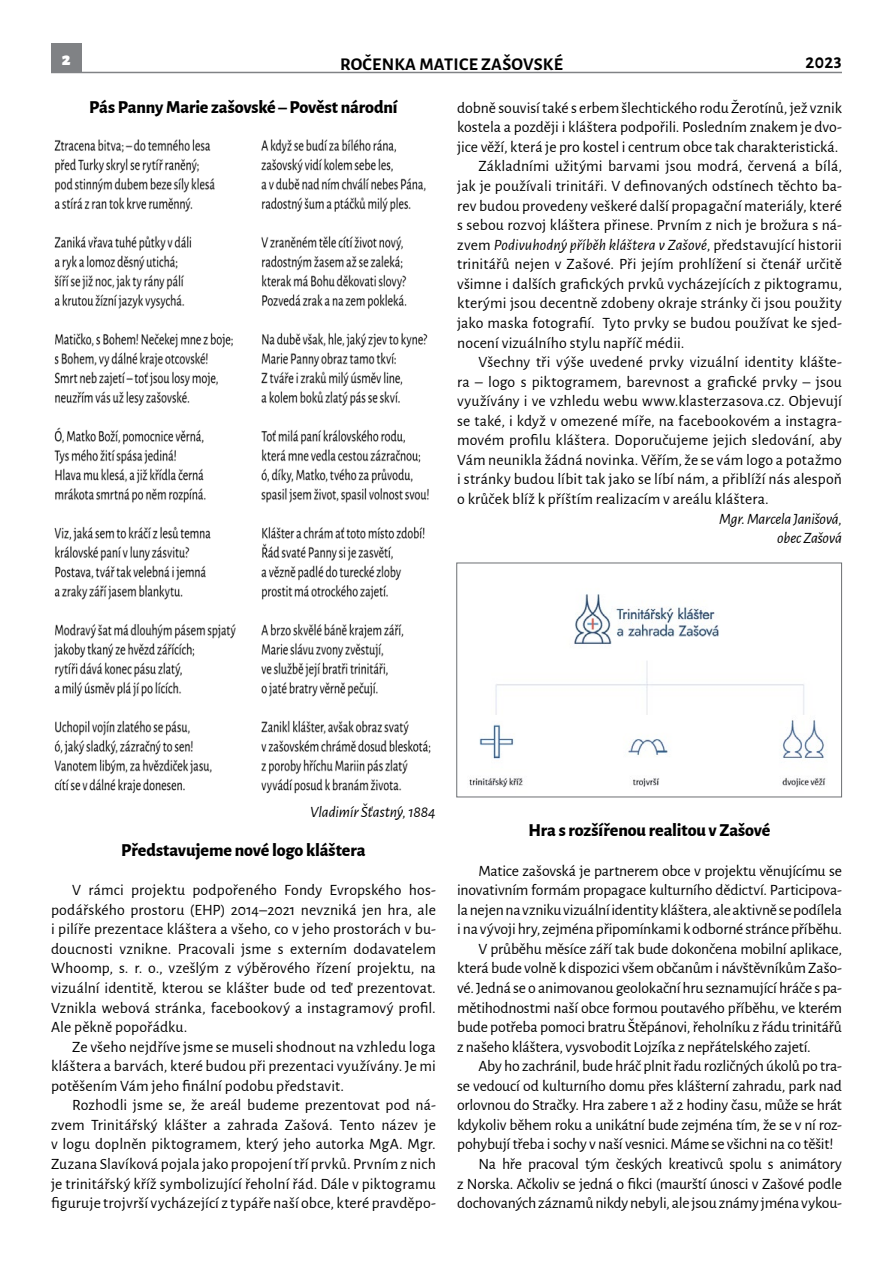
<style>
.page{position:relative;width:893px;height:1263px;background:#fff}
.page>*{position:absolute;margin:0;border:0;box-sizing:border-box;transform-origin:0 0}
.t1{font:800 18px "Alegreya Sans";letter-spacing:-.005em;color:#000}
.t2{font:700 18px "Alegreya Sans";letter-spacing:.015em;color:#000}
.t3{font:900 18px "Alegreya Sans";color:#fff}
.t4{font:15.75px/19.5px "Alegreya Sans";color:#000;text-align:justify}
.t5{font:italic 15.75px/19.5px "Alegreya Sans";letter-spacing:-.005em;color:#000;text-align:right}
.s1{font-weight:700}
.s2{font-style:normal}
</style>
<div class="page">
<div style="left:51px;top:43px;width:31px;height:30px;background:#808285"></div>
<hr style="left:51px;top:72px;width:791px;height:1px;background:#808285">
<img style="left:469px;top:594px;width:358px;height:194px">
<div style="left:456px;top:563px;width:386px;height:234px;border:1px solid #6c6f72"></div>
<img style="left:54px;top:139px;width:377px;height:655px">
<p class="t3" style="left:62px;top:45px;width:10px">2</p>
<p class="t2" style="left:340px;top:51px;width:224px">ROČENKA MATICE ZAŠOVSKÉ</p>
<p class="t2" style="left:806px;top:49px;width:38px">2023</p>
<p class="t1" style="left:89px;top:93px;width:310px">Pás Panny Marie zašovské <span class="s1">–</span> Pověst národní</p>
<p class="t4" style="left:457px;top:97px;width:386px">dobně souvisí také s erbem šlechtického rodu Žerotínů, jež vznik</p>
<p class="t4" style="left:457px;top:117px;width:386px">kostela a později i kláštera podpořili. Posledním znakem je dvo-</p>
<p class="t4" style="left:457px;top:136px;width:383px">jice věží, která je pro kostel i centrum obce tak charakteristická.</p>
<p class="t4" style="left:478px;top:156px;width:365px">Základními užitými barvami jsou modrá, červená a bílá,</p>
<p class="t4" style="left:457px;top:175px;width:386px">jak je používali trinitáři. V definovaných odstínech těchto ba-</p>
<p class="t4" style="left:457px;top:195px;width:386px">rev budou provedeny veškeré další propagační materiály, které</p>
<p class="t4" style="left:457px;top:215px;width:386px">s sebou rozvoj kláštera přinese. Prvním z nich je brožura s ná-</p>
<p class="t5" style="left:457px;top:234px;width:386px"><span class="s2">zvem</span> Podivuhodný příběh kláštera v Zašové<span class="s2">, představující historii</span></p>
<p class="t4" style="left:457px;top:254px;width:386px">trinitářů nejen v Zašové. Při jejím prohlížení si čtenář určitě</p>
<p class="t4" style="left:457px;top:273px;width:386px">všimne i dalších grafických prvků vycházejících z piktogramu,</p>
<p class="t4" style="left:457px;top:293px;width:386px">kterými jsou decentně zdobeny okraje stránky či jsou použity</p>
<p class="t4" style="left:457px;top:312px;width:386px">jako maska fotografií. Tyto prvky se budou používat ke sjed-</p>
<p class="t4" style="left:457px;top:332px;width:229px">nocení vizuálního stylu napříč médii.</p>
<p class="t4" style="left:478px;top:351px;width:365px">Všechny tři výše uvedené prvky vizuální identity klášte-</p>
<p class="t4" style="left:457px;top:371px;width:386px">ra – logo s piktogramem, barevnost a grafické prvky – jsou</p>
<p class="t4" style="left:457px;top:391px;width:386px">využívány i ve vzhledu webu www.klasterzasova.cz. Objevují</p>
<p class="t4" style="left:457px;top:410px;width:386px">se také, i když v omezené míře, na facebookovém a instagra-</p>
<p class="t4" style="left:457px;top:430px;width:386px">movém profilu kláštera. Doporučujeme jejich sledování, aby</p>
<p class="t4" style="left:457px;top:449px;width:386px">Vám neunikla žádná novinka. Věřím, že se vám logo a potažmo</p>
<p class="t4" style="left:457px;top:469px;width:386px">i stránky budou líbit tak jako se líbí nám, a přiblíží nás alespoň</p>
<p class="t4" style="left:457px;top:488px;width:313px">o krůček blíž k příštím realizacím v areálu kláštera.</p>
<p class="t5" style="left:719px;top:508px;width:124px">Mgr. Marcela Janišová, obec Zašová</p>
<p class="t5" style="left:310px;top:801px;width:127px">Vladimír Šťastný, 1884</p>
<p class="t1" style="left:121px;top:836px;width:246px">Představujeme nové logo kláštera</p>
<p class="t4" style="left:51px;top:879px;width:386px;text-indent:21px">V rámci projektu podpořeného Fondy Evropského hos&shy;podářského prostoru (EHP) 2014–2021 nevzniká jen hra, ale i pilíře prezentace kláštera a všeho, co v jeho prostorách v bu&shy;doucnosti vznikne. Pracovali jsme s externím dodavatelem Whoomp, s. r. o., vzešlým z výběrového řízení projektu, na vizuální identitě, kterou se klášter bude od teď prezentovat.<br>Vznikla webová stránka, facebookový a instagramový profil.<br>Ale pěkně popořádku.</p>
<p class="t4" style="left:51px;top:1036px;width:386px;text-indent:21px">Ze všeho nejdříve jsme se museli shodnout na vzhledu loga kláštera a barvách, které budou při prezentaci využívány. Je mi potěšením Vám jeho finální podobu představit.</p>
<p class="t4" style="left:51px;top:1095px;width:386px;text-indent:21px">Rozhodli jsme se, že areál budeme prezentovat pod ná&shy;zvem Trinitářský klášter a zahrada Zašová. Tento název je v logu doplněn piktogramem, který jeho autorka MgA. Mgr.<br>Zuzana Slavíková pojala jako propojení tří prvků. Prvním z nich je trinitářský kříž symbolizující řeholní řád. Dále v piktogramu figuruje trojvrší vycházející z typáře naší obce, které pravděpo-</p>
<p class="t1" style="left:529px;top:817px;width:243px">Hra s rozšířenou realitou v Zašové</p>
<p class="t4" style="left:478px;top:860px;width:365px">Matice zašovská je partnerem obce v projektu věnujícímu se</p>
<p class="t4" style="left:457px;top:879px;width:386px">inovativním formám propagace kulturního dědictví. Participova-</p>
<p class="t4" style="left:457px;top:899px;width:386px">la nejen na vzniku vizuální identity kláštera, ale aktivně se podílela</p>
<p class="t4" style="left:457px;top:919px;width:386px">i na vývoji hry, zejména připomínkami k odborné stránce příběhu.</p>
<p class="t4" style="left:478px;top:938px;width:365px">V průběhu měsíce září tak bude dokončena mobilní aplikace,</p>
<p class="t4" style="left:457px;top:958px;width:386px">která bude volně k dispozici všem občanům i návštěvníkům Zašo-</p>
<p class="t4" style="left:457px;top:977px;width:386px">vé. Jedná se o animovanou geolokační hru seznamující hráče s pa-</p>
<p class="t4" style="left:457px;top:997px;width:386px">mětihodnostmi naší obce formou poutavého příběhu, ve kterém</p>
<p class="t4" style="left:457px;top:1016px;width:386px">bude potřeba pomoci bratru Štěpánovi, řeholníku z řádu trinitářů</p>
<p class="t4" style="left:457px;top:1036px;width:355px">z našeho kláštera, vysvobodit Lojzíka z nepřátelského zajetí.</p>
<p class="t4" style="left:478px;top:1056px;width:365px">Aby ho zachránil, bude hráč plnit řadu rozličných úkolů po tra-</p>
<p class="t4" style="left:457px;top:1075px;width:386px">se vedoucí od kulturního domu přes klášterní zahradu, park nad</p>
<p class="t4" style="left:457px;top:1095px;width:386px">orlovnou do Stračky. Hra zabere 1 až 2 hodiny času, může se hrát</p>
<p class="t4" style="left:457px;top:1114px;width:386px">kdykoliv během roku a unikátní bude zejména tím, že se v ní roz-</p>
<p class="t4" style="left:457px;top:1134px;width:378px">pohybují třeba i sochy v naší vesnici. Máme se všichni na co těšit!</p>
<p class="t4" style="left:478px;top:1153px;width:365px">Na hře pracoval tým českých kreativců spolu s animátory</p>
<p class="t4" style="left:457px;top:1173px;width:386px">z Norska. Ačkoliv se jedná o fikci (maurští únosci v Zašové podle</p>
<p class="t4" style="left:457px;top:1192px;width:386px">dochovaných záznamů nikdy nebyli, ale jsou známy jména vykou-</p>
</div>
